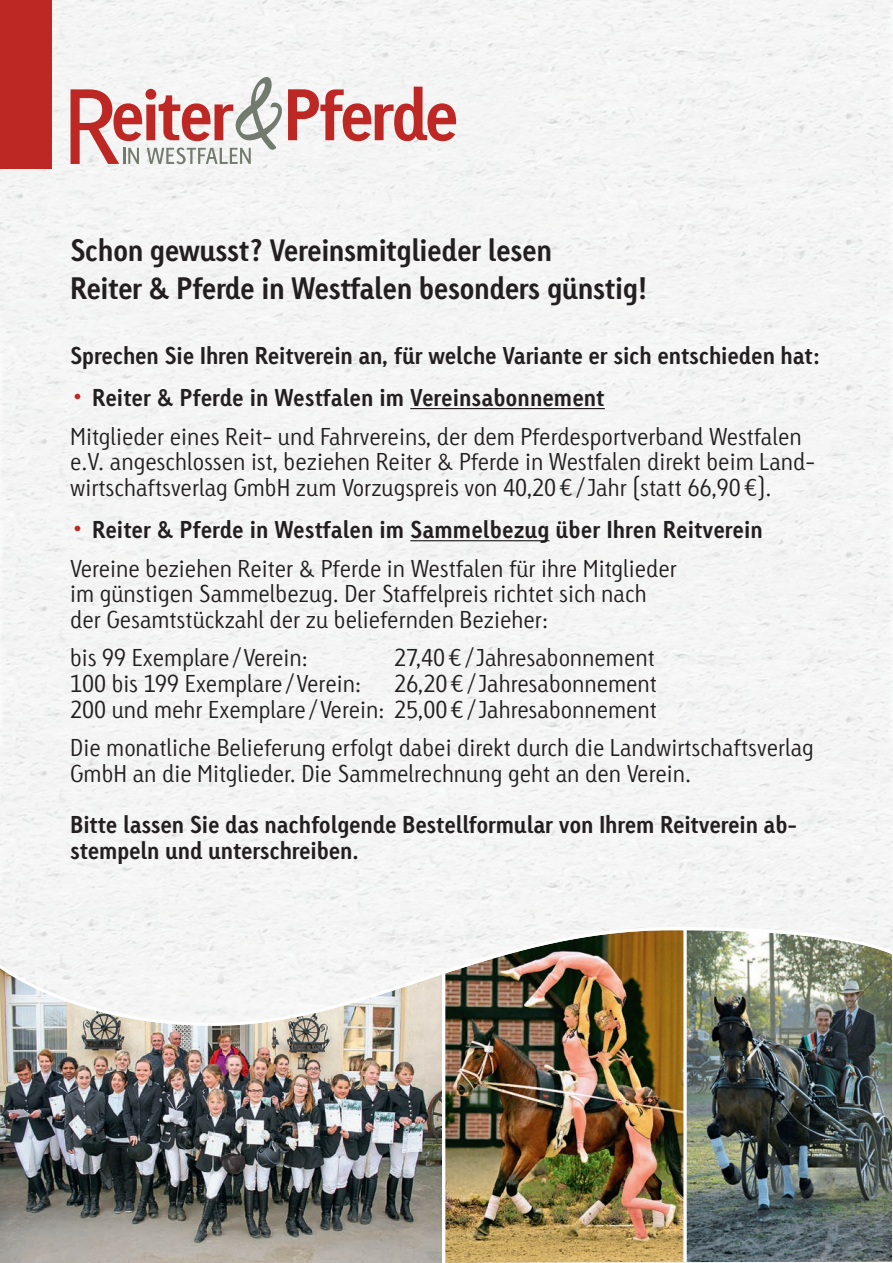
<style>
.page{position:relative;width:893px;height:1263px;background:#fff}
.page>*{position:absolute;margin:0;border:0;box-sizing:border-box;transform-origin:0 0}
.G{font:700 29.4px/37.8px "Tetria LT Pro";letter-spacing:-.02em;color:#231f20}
.G-2{font:300 23.1px/25.7px "Tetria LT Pro";color:#231f20}
.G-3{font:700 23.1px/25.7px "Tetria LT Pro";letter-spacing:-.01em;color:#231f20}
.s1{color:#bd2824}
</style>
<div class="page">
<img style="left:0;top:0;width:893px;height:1263px">
<hr style="left:410px;top:408px;width:195px;height:1px;background:#231f20">
<hr style="left:410px;top:540px;width:139px;height:1px;background:#231f20">
<div style="left:0;top:0;width:51px;height:168px;background:#bd2824"></div>
<svg style="left:71px;top:77px;width:385px;height:87px"></svg>
<p class="G" style="left:70px;top:231px;width:579px">Schon gewusst? Vereinsmitglieder lesen<br>Reiter &amp; Pferde in Westfalen besonders günstig!</p>
<p class="G-3" style="left:70px;top:342px;width:752px">Sprechen Sie Ihren Reitverein an, für welche Variante er sich entschieden hat:</p>
<p class="G-3" style="left:70px;top:384px;width:536px"><span class="s1">•</span> Reiter &amp; Pferde in Westfalen im Vereinsabonnement</p>
<p class="G-2" style="left:70px;top:423px;width:746px">Mitglieder eines Reit- und Fahrvereins, der dem Pferdesportverband Westfalen e.V. angeschlossen ist, beziehen Reiter &amp; Pferde in Westfalen direkt beim Land&shy;wirtschaftsverlag GmbH zum Vorzugspreis von 40,20€/Jahr (statt 66,90€).</p>
<p class="G-3" style="left:70px;top:516px;width:694px"><span class="s1">•</span> Reiter &amp; Pferde in Westfalen im Sammelbezug über Ihren Reitverein</p>
<p class="G-2" style="left:70px;top:555px;width:608px">Vereine beziehen Reiter &amp; Pferde in Westfalen für ihre Mitglieder im günstigen Sammelbezug. Der Staffelpreis richtet sich nach der Gesamtstückzahl der zu beliefernden Bezieher:</p>
<p class="G-2" style="left:70px;top:645px;width:239px">bis 99 Exemplare /Verein:</p>
<p class="G-2" style="left:394px;top:645px;width:262px">27,40€/Jahresabonnement</p>
<p class="G-2" style="left:70px;top:671px;width:292px">100 bis 199 Exemplare /Verein:</p>
<p class="G-2" style="left:394px;top:671px;width:264px">26,20€/Jahresabonnement</p>
<p class="G-2" style="left:70px;top:696px;width:588px">200 und mehr Exemplare /Verein: 25,00€/Jahresabonnement</p>
<p class="G-2" style="left:70px;top:735px;width:745px">Die monatliche Belieferung erfolgt dabei direkt durch die Landwirtschaftsverlag<br>GmbH an die Mitglieder. Die Sammelrechnung geht an den Verein.</p>
<p class="G-3" style="left:70px;top:811px;width:728px">Bitte lassen Sie das nachfolgende Bestellformular von Ihrem Reitverein ab&shy;stempeln und unterschreiben.</p>
</div>
